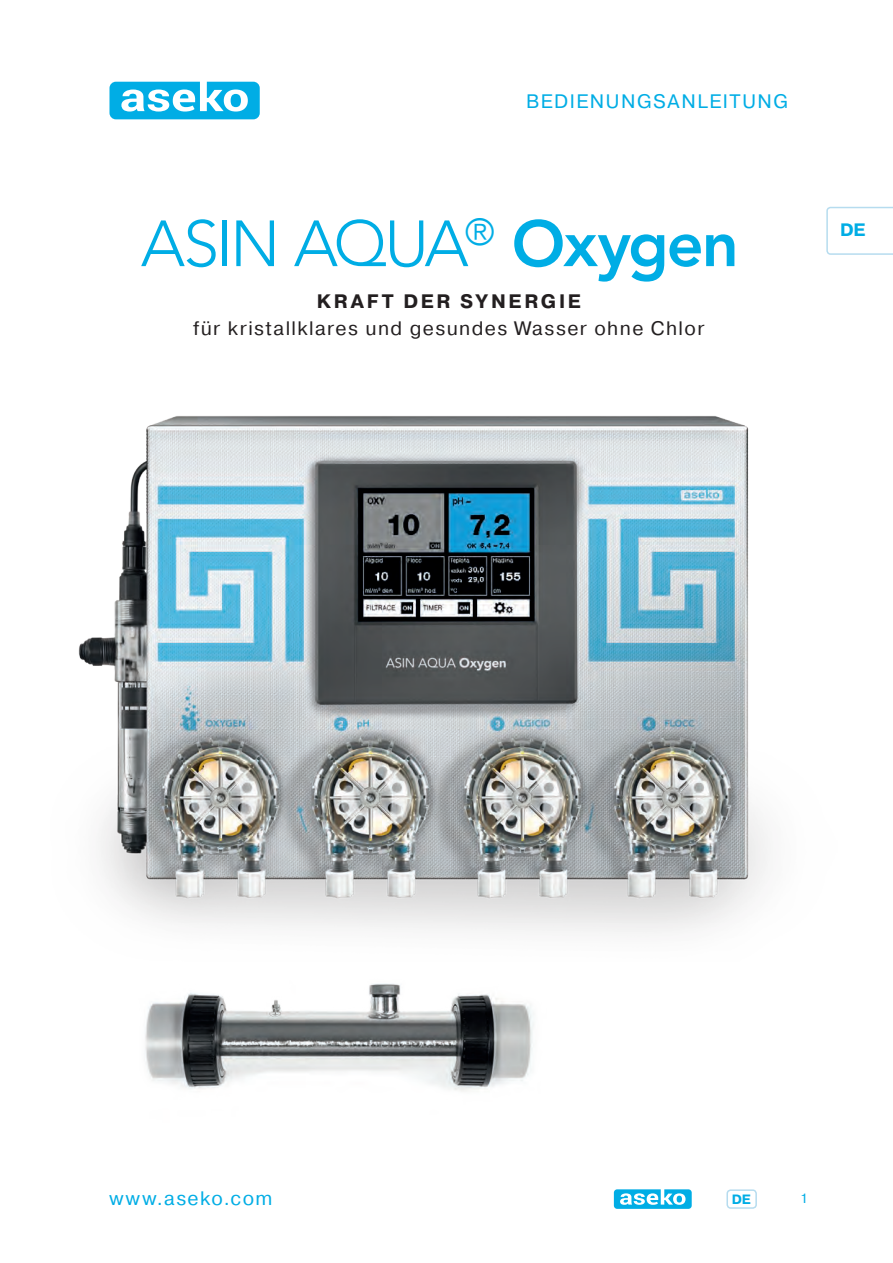
<style>
.page{position:relative;width:893px;height:1263px;background:#fff}
.page>*{position:absolute;margin:0;border:0;box-sizing:border-box;transform-origin:0 0}
.t1{font:300 64.5px "Avenir";letter-spacing:-.045em;color:#00ade5}
.t2{font:19.5px "Pragmatica";letter-spacing:.07em;color:#231f20}
.t3{font:19.5px "Pragmatica";letter-spacing:.08em;color:#00ade5}
.t4{font:700 19.5px "Pragmatica";letter-spacing:.145em;color:#231f20}
.t5{font:700 18px "Pragmatica";color:#00ade5}
.t6{font:700 13.5px "Pragmatica";color:#00ade5}
.t7{font:13.5px "Pragmatica";color:#00ade5}
.s1{font-family:"Avenir LT Std";font-weight:800}
</style>
<div class="page">
<div style="left:726px;top:1189px;width:31px;height:20px;border:2px solid #b6dcef;border-radius:4px"></div>
<svg style="left:614px;top:1189px;width:78px;height:20px"></svg>
<img style="left:78px;top:416px;width:691px;height:517px">
<svg style="left:109px;top:82px;width:151px;height:37px"></svg>
<img style="left:145px;top:983px;width:389px;height:109px">
<img style="left:359px;top:489px;width:175px;height:131px">
<svg style="left:826px;top:207px;width:67px;height:48px"></svg>
<p class="t3" style="left:526px;top:90px;width:263px">BEDIENUNGSANLEITUNG</p>
<h1 class="t1" style="left:141px;top:206px;width:599px">ASIN AQUA<sup>®</sup> <span class="s1">Oxygen</span></h1>
<p class="t4" style="left:317px;top:288px;width:265px">KRAFT DER SYNERGIE</p>
<p class="t2" style="left:193px;top:316px;width:513px">für kristallklares und gesundes Wasser ohne Chlor</p>
<p class="t5" style="left:840px;top:218px;width:27px">DE</p>
<p class="t3" style="left:109px;top:1186px;width:165px">www.aseko.com</p>
<p class="t6" style="left:732px;top:1190px;width:21px">DE</p>
<p class="t7" style="left:800px;top:1190px;width:9px">1</p>
</div>
